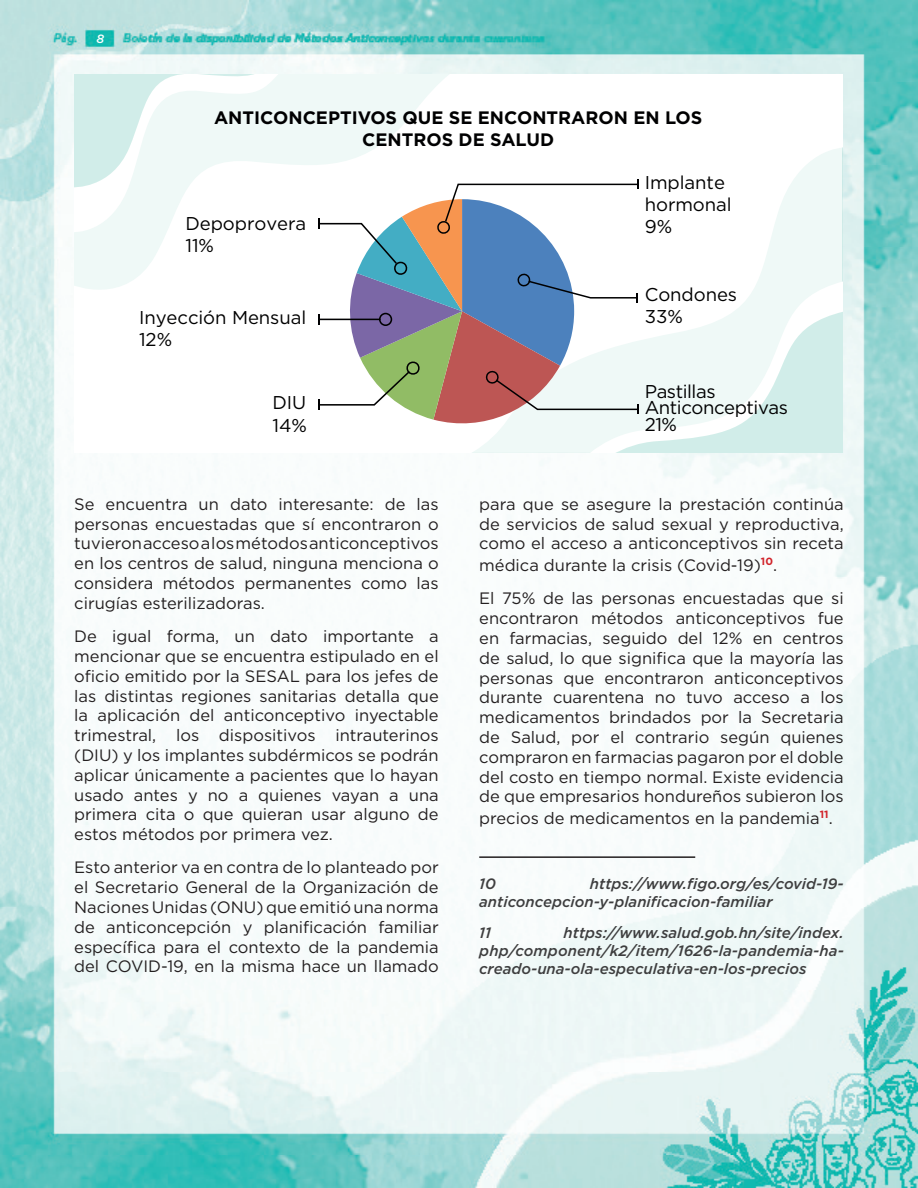
<style>
.page{position:relative;width:918px;height:1188px;background:#fff}
.page>*{position:absolute;margin:0;border:0;box-sizing:border-box;transform-origin:0 0}
.t1{font:18.6px/22.2px "Gotham";letter-spacing:-.005em;color:#000001}
.t2{font:18.6px/16.2px "Gotham";letter-spacing:-.025em;color:#000001}
.t3{font:700 18px/21.6px "Gotham";color:#000001;text-align:center}
.t4{font:16.5px/19.8px "Gotham";color:#231f20;text-align:justify}
.t5{font:italic 500 15px/18px "Gotham";color:#3e3e3f}
.t6{font:italic 500 12px "Gotham";color:#fff}
</style>
<div class="page">
<img style="left:0;top:0;width:918px;height:1188px">
<svg style="left:74px;top:74px;width:768px;height:378px"></svg>
<hr style="left:479px;top:856px;width:216px;height:2px;background:#231f20">
<p class="t6" style="left:96px;top:31px;width:9px">8</p>
<p class="t3" style="left:214px;top:107px;width:490px">ANTICONCEPTIVOS QUE SE ENCONTRARON EN LOS<br>CENTROS DE SALUD</p>
<p class="t1" style="left:185px;top:212px;width:122px">Depoprovera<br>11%</p>
<p class="t1" style="left:139px;top:306px;width:169px">Inyección Mensual<br>12%</p>
<p class="t1" style="left:273px;top:391px;width:36px">DIU<br>14%</p>
<p class="t1" style="left:645px;top:171px;width:88px">Implante hormonal<br>9%</p>
<p class="t1" style="left:645px;top:283px;width:94px">Condones<br>33%</p>
<p class="t2" style="left:645px;top:383px;width:145px">Pastillas<br>Anticonceptivas<br>21%</p>
<p class="t4" style="left:74px;top:494px;width:366px">Se encuentra un dato interesante: de las personas encuestadas que sí encontraron o tuvieron acceso a los métodos anticonceptivos en los centros de salud, ninguna menciona o considera métodos permanentes como las cirugías esterilizadoras.</p>
<p class="t4" style="left:74px;top:626px;width:366px">De igual forma, un dato importante a mencionar que se encuentra estipulado en el oficio emitido por la SESAL para los jefes de las distintas regiones sanitarias detalla que la aplicación del anticonceptivo inyectable trimestral, los dispositivos intrauterinos (DIU) y los implantes subdérmicos se podrán aplicar únicamente a pacientes que lo hayan usado antes y no a quienes vayan a una primera cita o que quieran usar alguno de estos métodos por primera vez.</p>
<p class="t4" style="left:74px;top:857px;width:366px">Esto anterior va en contra de lo planteado por el Secretario General de la Organización de Naciones Unidas (ONU) que emitió una norma de anticoncepción y planificación familiar específica para el contexto de la pandemia del COVID-19, en la misma hace un llamado</p>
<p class="t4" style="left:479px;top:494px;width:366px">para que se asegure la prestación continúa de servicios de salud sexual y reproductiva, como el acceso a anticonceptivos sin receta</p>
<p class="t4" style="left:479px;top:548px;width:366px;line-height:33.3px">médica durante la crisis (Covid-19)<sup>10</sup>.<br>El 75% de las personas encuestadas que si</p>
<p class="t4" style="left:479px;top:608px;width:366px">encontraron métodos anticonceptivos fue en farmacias, seguido del 12% en centros de salud, lo que significa que la mayoría las personas que encontraron anticonceptivos durante cuarentena no tuvo acceso a los medicamentos brindados por la Secretaria de Salud, por el contrario según quienes compraron en farmacias pagaron por el doble del costo en tiempo normal. Existe evidencia de que empresarios hondureños subieron los</p>
<p class="t4" style="left:479px;top:808px;width:355px">precios de medicamentos en la pandemia<sup>11</sup>.</p>
<p class="t5" style="left:479px;top:874px;width:366px;text-indent:111px">https://www.figo.org/es/covid-19- anticoncepcion-y-planificacion-familiar</p>
<p class="t5" style="left:479px;top:924px;width:14px">11</p>
<p class="t5" style="left:479px;top:874px;width:18px">10</p>
<p class="t5" style="left:479px;top:924px;width:366px;text-align:justify;text-indent:84px">https://www.salud.gob.hn/site/index. php/component/k2/item/1626-la-pandemia-ha&shy;creado-una-ola-especulativa-en-los-precios</p>
</div>
